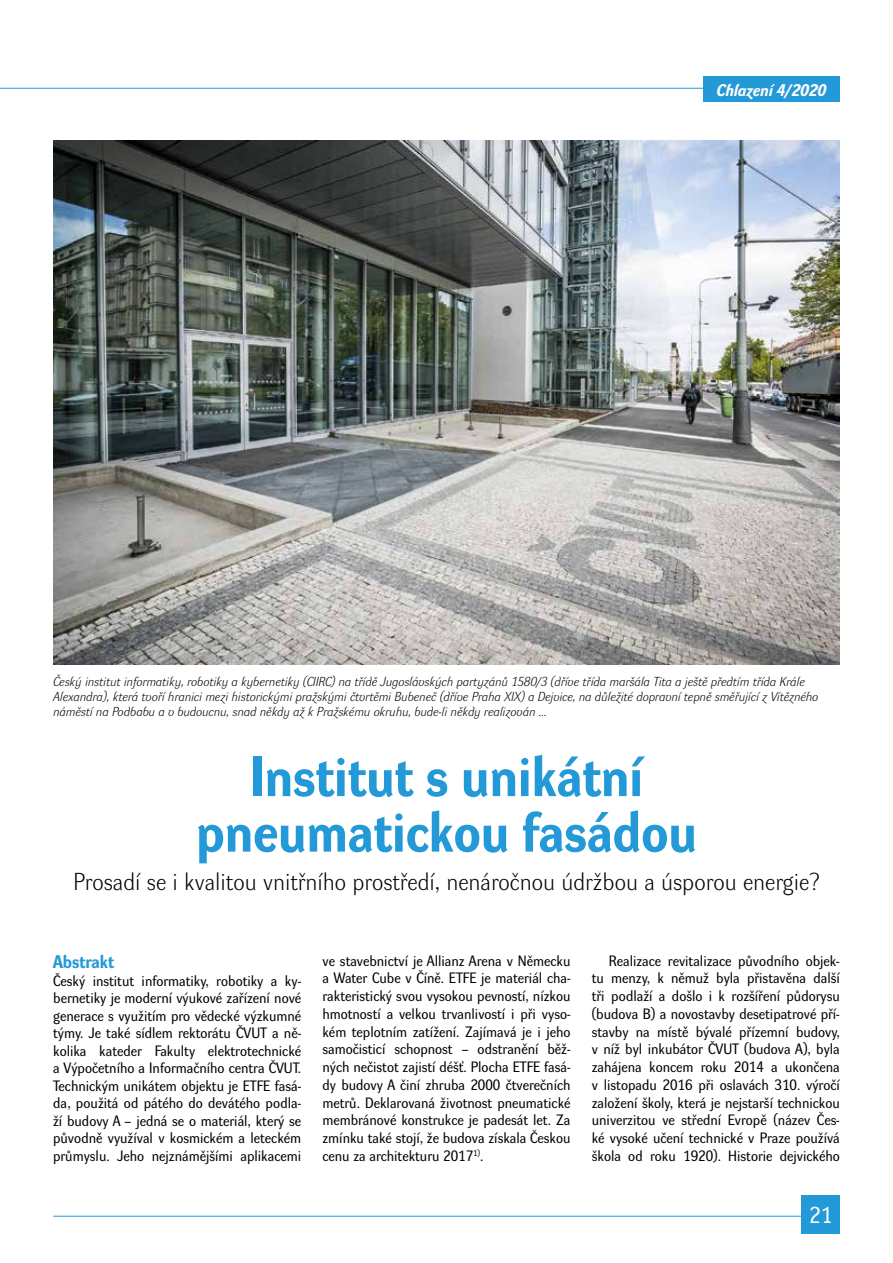
<style>
.page{position:relative;width:893px;height:1263px;background:#fff}
.page>*{position:absolute;margin:0;border:0;box-sizing:border-box;transform-origin:0 0}
.t1{font:700 55.5px/55.5px "Dyna Grotesk R";color:#239ad7;text-align:center}
.t2{font:24px "Dyna Grotesk L";color:#000}
.t3{font:22.5px "Dyna Grotesk R";color:#fff}
.t4{font:700 18px "Dyna Grotesk R";color:#239ad7}
.t5{font:italic 700 16.5px "Dyna Grotesk R";color:#fff}
.t6{font:14.7px/17.7px "Dyna Grotesk R";color:#000;text-align:justify}
.t7{font:italic 12.75px/15px "Dyna Grotesk L";color:#000}
</style>
<div class="page">
<hr style="left:0;top:88px;width:840px;height:1px;background:#239ad7">
<hr style="left:53px;top:1216px;width:787px;height:1px;background:#239ad7">
<div style="left:703px;top:77px;width:136px;height:25px;background:#239ad7"></div>
<div style="left:801px;top:1195px;width:39px;height:38px;background:#239ad7"></div>
<img style="left:53px;top:140px;width:787px;height:525px">
<p class="t5" style="left:716px;top:80px;width:111px">Chlazení 4/2020</p>
<p class="t7" style="left:53px;top:674px;width:767px">Český institut informatiky, robotiky a kybernetiky (CIIRC) na třídě Jugoslávských partyzánů 1580/3 (dříve třída maršála Tita a ještě předtím třída Krále<br>Alexandra), která tvoří hranici mezi historickými pražskými čtvrtěmi Bubeneč (dříve Praha XIX) a Dejvice, na důležité dopravní tepně směřující z Vítězného náměstí na Podbabu a v budoucnu, snad někdy až k Pražskému okruhu, bude-li někdy realizován ...</p>
<h1 class="t1" style="left:196px;top:752px;width:502px">Institut s unikátní pneumatickou fasádou</h1>
<h2 class="t2" style="left:73px;top:868px;width:747px">Prosadí se i kvalitou vnitřního prostředí, nenáročnou údržbou a úsporou energie?</h2>
<p class="t4" style="left:53px;top:951px;width:62px">Abstrakt</p>
<p class="t6" style="left:53px;top:972px;width:250px">Český institut informatiky, robotiky a ky&shy;bernetiky je moderní výukové zařízení nové generace s využitím pro vědecké výzkumné týmy. Je také sídlem rektorátu ČVUT a ně&shy;kolika kateder Fakulty elektrotechnické a Výpočetního a Informačního centra ČVUT.<br>Technickým unikátem objektu je ETFE fasá&shy;da, použitá od pátého do devátého podla&shy;ží budovy A – jedná se o materiál, který se původně využíval v kosmickém a leteckém průmyslu. Jeho nejznámějšími aplikacemi</p>
<p class="t6" style="left:322px;top:952px;width:250px">ve stavebnictví je Allianz Arena v Německu a Water Cube v Číně. ETFE je materiál cha&shy;rakteristický svou vysokou pevností, nízkou hmotností a velkou trvanlivostí i při vyso&shy;kém teplotním zatížení. Zajímavá je i jeho samočisticí schopnost – odstranění běž&shy;ných nečistot zajistí déšť. Plocha ETFE fasá&shy;dy budovy A činí zhruba 2000 čtverečních metrů. Deklarovaná životnost pneumatické membránové konstrukce je padesát let. Za zmínku také stojí, že budova získala Českou cenu za architekturu 2017<sup>1)</sup>.</p>
<p class="t6" style="left:592px;top:952px;width:250px;text-indent:17px">Realizace revitalizace původního objek&shy;tu menzy, k němuž byla přistavěna další tři podlaží a došlo i k rozšíření půdorysu (budova B) a novostavby desetipatrové pří&shy;stavby na místě bývalé přízemní budovy, v níž byl inkubátor ČVUT (budova A), byla zahájena koncem roku 2014 a ukončena v listopadu 2016 při oslavách 310. výročí založení školy, která je nejstarší technickou univerzitou ve střední Evropě (název Čes&shy;ké vysoké učení technické v Praze používá škola od roku 1920). Historie dejvického</p>
<h3 class="t3" style="left:809px;top:1202px;width:24px">21</h3>
</div>
